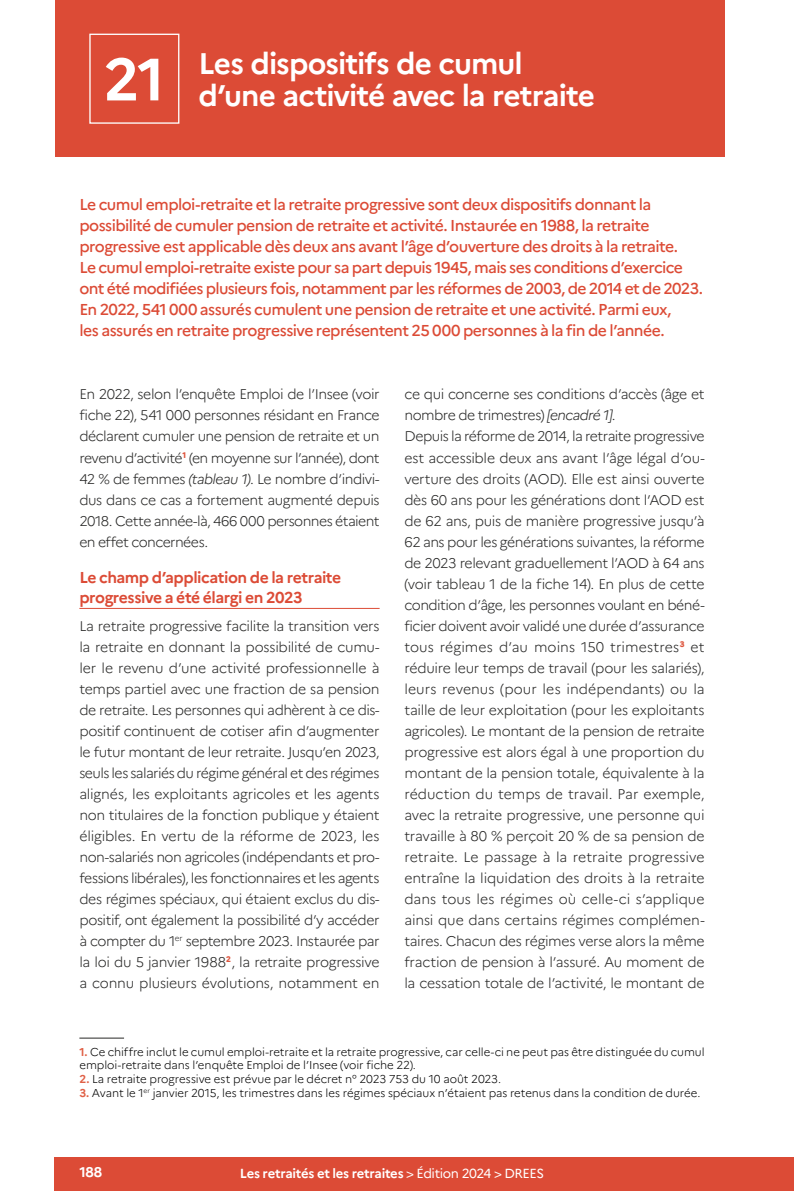
<style>
.page{position:relative;width:794px;height:1191px;background:#fff}
.page>*{position:absolute;margin:0;border:0;box-sizing:border-box;transform-origin:0 0}
.Fiche_num{font:700 59.5px "Marianne";color:#fff}
.Titre_1__Titre_fiche{font:700 29.75px "Marianne";letter-spacing:-.03em;color:#fff}
.Chapô{font:500 15.75px/21px "Marianne";letter-spacing:-.04em;color:#dc4b36}
.Titre_2__Inter{font:700 15.75px/19.2px "Marianne";letter-spacing:-.03em;color:#dc4b36}
.Texte{font:300 14px/21px "Marianne";letter-spacing:-.025em;color:#272726;text-align:justify}
.t1{font:700 14px "Marianne";color:#fff}
.t2{font:700 13.12px "Marianne";letter-spacing:-.025em;color:#fff}
.t3{font:300 11.38px/13.7px "Marianne";letter-spacing:-.005em;color:#000}
.s1{font-style:italic}
.s2{font-weight:700;color:#e06046}
.s3{font-weight:400}
</style>
<div class="page">
<div style="left:55px;top:1157px;width:739px;height:34px;background:#dc4b36"></div>
<div style="left:55px;top:0;width:669px;height:156px;background:#dc4b36"></div>
<hr style="left:79px;top:1037px;width:45px;height:1px;background:#272726">
<div style="left:89px;top:34px;width:90px;height:90px;border:1px solid #fff"></div>
<hr style="left:79px;top:608px;width:300px;height:1px;background:#dc4b36">
<p class="Fiche_num" style="left:104px;top:43px;width:63px">21</p>
<p class="Titre_1__Titre_fiche" style="left:199px;top:45px;width:326px">Les dispositifs de cumul</p>
<p class="Titre_1__Titre_fiche" style="left:199px;top:77px;width:398px">d’une activité avec la retraite</p>
<p class="Chapô" style="left:79px;top:194px;width:600px">Le cumul emploi-retraite et la retraite progressive sont deux dispositifs donnant la possibilité de cumuler pension de retraite et activité. Instaurée en 1988, la retraite progressive est applicable dès deux ans avant l’âge d’ouverture des droits à la retraite.</p>
<p class="Chapô" style="left:79px;top:257px;width:625px">Le cumul emploi-retraite existe pour sa part depuis 1945, mais ses conditions d’exercice ont été modifiées plusieurs fois, notamment par les réformes de 2003, de 2014 et de 2023.<br>En 2022, 541 000 assurés cumulent une pension de retraite et une activité. Parmi eux,<br>les assurés en retraite progressive représentent 25 000 personnes à la fin de l’année.</p>
<p class="Texte" style="left:79px;top:384px;width:302px">En 2022, selon l’enquête Emploi de l’Insee (voir fiche 22), 541 000 personnes résidant en France déclarent cumuler une pension de retraite et un revenu d’activité<sup>1</sup> (en moyenne sur l’année), dont 42 % de femmes <span class="s1">(tableau 1)</span>. Le nombre d’indivi&shy;dus dans ce cas a fortement augmenté depuis 2018. Cette année-là, 466 000 personnes étaient en effet concernées.</p>
<p class="Titre_2__Inter" style="left:79px;top:568px;width:263px">Le champ d’application de la retraite progressive a été élargi en 2023</p>
<p class="Texte" style="left:79px;top:615px;width:302px">La retraite progressive facilite la transition vers la retraite en donnant la possibilité de cumu&shy;ler le revenu d’une activité professionnelle à temps partiel avec une fraction de sa pension de retraite. Les personnes qui adhèrent à ce dis&shy;positif continuent de cotiser afin d’augmenter le futur montant de leur retraite. Jusqu’en 2023, seuls les salariés du régime général et des régimes alignés, les exploitants agricoles et les agents non titulaires de la fonction publique y étaient éligibles. En vertu de la réforme de 2023, les non-salariés non agricoles (indépendants et pro&shy;fessions libérales), les fonctionnaires et les agents des régimes spéciaux, qui étaient exclus du dis&shy;positif, ont également la possibilité d’y accéder à compter du 1<sup>er</sup> septembre 2023. Instaurée par la loi du 5 janvier 1988<sup>2</sup>, la retraite progressive a connu plusieurs évolutions, notamment en</p>
<p class="Texte" style="left:404px;top:384px;width:302px">ce qui concerne ses conditions d’accès (âge et nombre de trimestres) <span class="s1">[encadré 1]</span>.</p>
<p class="Texte" style="left:404px;top:426px;width:302px">Depuis la réforme de 2014, la retraite progressive est accessible deux ans avant l’âge légal d’ou&shy;verture des droits (AOD). Elle est ainsi ouverte dès 60 ans pour les générations dont l’AOD est de 62 ans, puis de manière progressive jusqu’à 62 ans pour les générations suivantes, la réforme de 2023 relevant graduellement l’AOD à 64 ans (voir tableau 1 de la fiche 14). En plus de cette condition d’âge, les personnes voulant en béné&shy;ficier doivent avoir validé une durée d’assurance tous régimes d’au moins 150 trimestres<sup>3</sup> et réduire leur temps de travail (pour les salariés), leurs revenus (pour les indépendants) ou la taille de leur exploitation (pour les exploitants agricoles). Le montant de la pension de retraite progressive est alors égal à une proportion du montant de la pension totale, équivalente à la réduction du temps de travail. Par exemple, avec la retraite progressive, une personne qui travaille à 80 % perçoit 20 % de sa pension de retraite. Le passage à la retraite progressive entraîne la liquidation des droits à la retraite dans tous les régimes où celle-ci s’applique ainsi que dans certains régimes complémen&shy;taires. Chacun des régimes verse alors la même fraction de pension à l’assuré. Au moment de la cessation totale de l’activité, le montant de</p>
<p class="t3" style="left:79px;top:1044px;width:627px"><span class="s2">1.</span> Ce chiffre inclut le cumul emploi-retraite et la retraite progressive, car celle-ci ne peut pas être distinguée du cumul emploi-retraite dans l’enquête Emploi de l’Insee (voir fiche 22).</p>
<p class="t3" style="left:79px;top:1072px;width:423px"><span class="s2">2.</span> La retraite progressive est prévue par le décret n° 2023 753 du 10 août 2023.</p>
<p class="t3" style="left:79px;top:1085px;width:622px"><span class="s2">3.</span> Avant le 1<sup>er</sup> janvier 2015, les trimestres dans les régimes spéciaux n’étaient pas retenus dans la condition de durée.</p>
<p class="t1" style="left:79px;top:1163px;width:24px">188</p>
<p class="t2" style="left:240px;top:1165px;width:306px">Les retraités et les retraites <span class="s3">&gt; Édition 2024 &gt; DREES</span></p>
</div>
